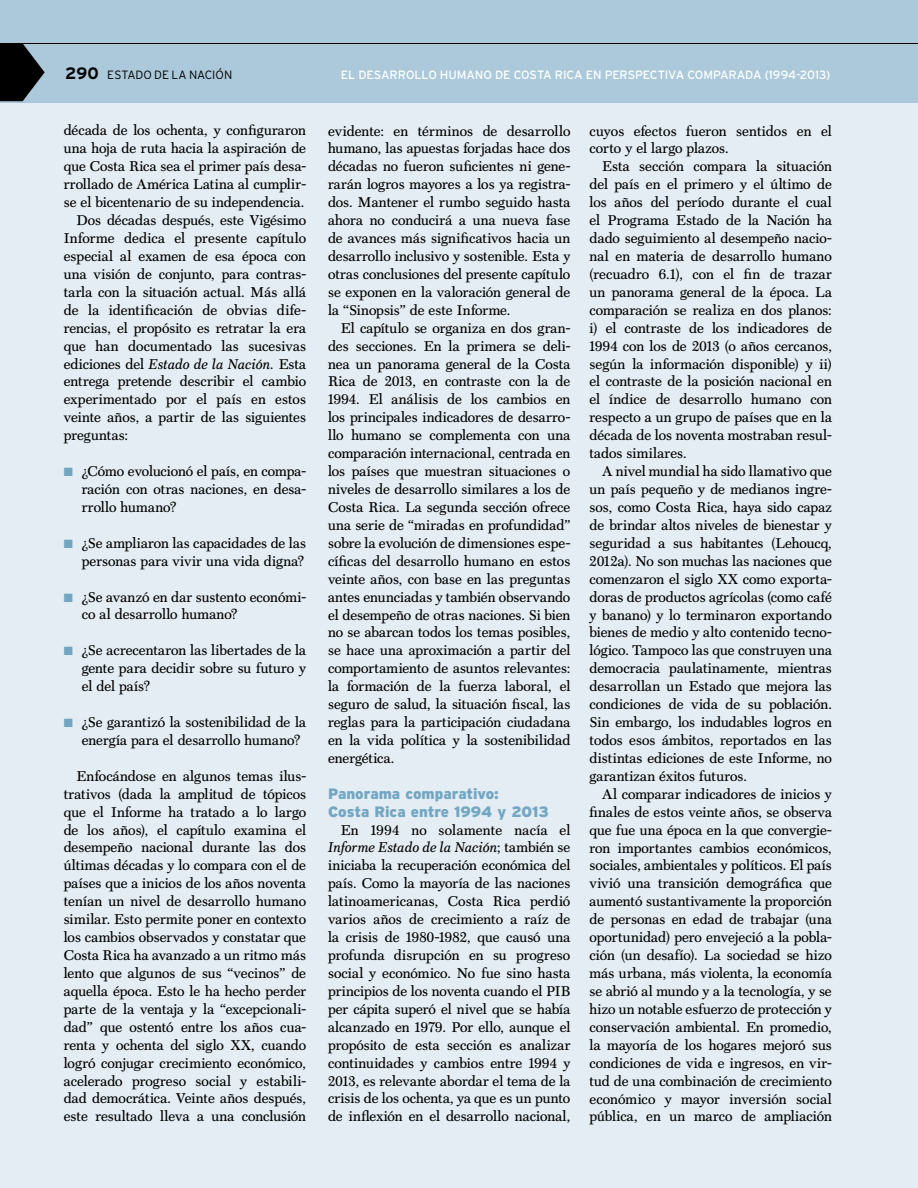
<style>
.page{position:relative;width:918px;height:1188px;background:#e3edf3}
.page>*{position:absolute;margin:0;border:0;box-sizing:border-box;transform-origin:0 0}
.t1{font:900 15px/17.9px "Interstate";letter-spacing:-.005em;color:#73a6c2}
.t2{font:14.25px/18px "Scotch Text";color:#000;text-align:justify}
.t3{font:italic 14.25px "Scotch Text";color:#000}
.t4{font:12px "Interstate";letter-spacing:-.01em;color:#fff}
.t5{font:300 12px "Interstate";letter-spacing:-.005em;color:#000}
.s1{font-weight:700;font-size:16.5px}
.s2{font-style:normal}
.s3{color:#73a6c2}
.s4{font-style:italic}
</style>
<div class="page">
<div style="left:0;top:0;width:918px;height:102px;background:#abc9da"></div>
<hr style="left:0;top:43px;width:918px;height:1px;background:#000">
<svg style="left:0;top:44px;width:45px;height:57px"></svg>
<p class="t5" style="left:65px;top:68px;width:168px"><span class="s1">290</span> ESTADO DE LA NACIÓN</p>
<p class="t4" style="left:341px;top:68px;width:491px">EL DESARROLLO HUMANO DE COSTA RICA EN PERSPECTIVA COMPARADA (1994-2013)</p>
<p class="t2" style="left:64px;top:122px;width:244px">década de los ochenta, y configuraron</p>
<p class="t2" style="left:64px;top:140px;width:244px">una hoja de ruta hacia la aspiración de</p>
<p class="t2" style="left:64px;top:157px;width:244px">que Costa Rica sea el primer país desa-</p>
<p class="t2" style="left:64px;top:175px;width:244px">rrollado de América Latina al cumplir-</p>
<p class="t2" style="left:64px;top:193px;width:242px">se el bicentenario de su independencia.</p>
<p class="t2" style="left:77px;top:211px;width:231px">Dos décadas después, este Vigésimo</p>
<p class="t2" style="left:64px;top:229px;width:244px">Informe dedica el presente capítulo</p>
<p class="t2" style="left:64px;top:247px;width:244px">especial al examen de esa época con</p>
<p class="t2" style="left:64px;top:265px;width:244px">una visión de conjunto, para contras-</p>
<p class="t2" style="left:64px;top:283px;width:244px">tarla con la situación actual. Más allá</p>
<p class="t2" style="left:64px;top:301px;width:244px">de la identificación de obvias dife-</p>
<p class="t2" style="left:64px;top:319px;width:244px">rencias, el propósito es retratar la era</p>
<p class="t2" style="left:64px;top:337px;width:244px">que han documentado las sucesivas</p>
<p class="t3" style="left:64px;top:355px;width:244px"><span class="s2">ediciones del</span> Estado de la Nación. <span class="s2">Esta</span></p>
<p class="t2" style="left:64px;top:373px;width:244px">entrega pretende describir el cambio</p>
<p class="t2" style="left:64px;top:391px;width:244px">experimentado por el país en estos</p>
<p class="t2" style="left:64px;top:408px;width:244px">veinte años, a partir de las siguientes</p>
<p class="t2" style="left:64px;top:426px;width:66px">preguntas:</p>
<p class="t2" style="left:82px;top:462px;width:226px;text-indent:-18px"><span class="s3">■</span> ¿Cómo evolucionó el país, en compa&shy;ración con otras naciones, en desa&shy;rrollo humano?</p>
<p class="t2" style="left:64px;top:534px;width:244px;text-align:right"><span class="s3">■</span> ¿Se ampliaron las capacidades de las personas para vivir una vida digna?</p>
<p class="t2" style="left:82px;top:588px;width:226px;text-indent:-18px"><span class="s3">■</span> ¿Se avanzó en dar sustento económi&shy;co al desarrollo humano?</p>
<p class="t2" style="left:82px;top:641px;width:226px;text-indent:-18px"><span class="s3">■</span> ¿Se acrecentaron las libertades de la gente para decidir sobre su futuro y el del país?</p>
<p class="t2" style="left:82px;top:713px;width:226px;text-indent:-18px"><span class="s3">■</span> ¿Se garantizó la sostenibilidad de la energía para el desarrollo humano?</p>
<p class="t2" style="left:64px;top:767px;width:244px;text-indent:13px">Enfocándose en algunos temas ilus&shy;trativos (dada la amplitud de tópicos que el Informe ha tratado a lo largo de los años), el capítulo examina el desempeño nacional durante las dos últimas décadas y lo compara con el de países que a inicios de los años noventa tenían un nivel de desarrollo humano similar. Esto permite poner en contexto los cambios observados y constatar que Costa Rica ha avanzado a un ritmo más lento que algunos de sus “vecinos” de aquella época. Esto le ha hecho perder parte de la ventaja y la “excepcionali&shy;dad” que ostentó entre los años cua&shy;renta y ochenta del siglo XX, cuando logró conjugar crecimiento económico, acelerado progreso social y estabili&shy;dad democrática. Veinte años después, este resultado lleva a una conclusión</p>
<p class="t2" style="left:328px;top:122px;width:244px">evidente: en términos de desarrollo humano, las apuestas forjadas hace dos décadas no fueron suficientes ni gene&shy;rarán logros mayores a los ya registra&shy;dos. Mantener el rumbo seguido hasta ahora no conducirá a una nueva fase de avances más significativos hacia un desarrollo inclusivo y sostenible. Esta y otras conclusiones del presente capítulo se exponen en la valoración general de la “Sinopsis” de este Informe.</p>
<p class="t2" style="left:328px;top:319px;width:244px;text-indent:13px">El capítulo se organiza en dos gran&shy;des secciones. En la primera se deli&shy;nea un panorama general de la Costa Rica de 2013, en contraste con la de 1994. El análisis de los cambios en los principales indicadores de desarro&shy;llo humano se complementa con una comparación internacional, centrada en los países que muestran situaciones o niveles de desarrollo similares a los de Costa Rica. La segunda sección ofrece una serie de “miradas en profundidad” sobre la evolución de dimensiones espe&shy;cíficas del desarrollo humano en estos veinte años, con base en las preguntas antes enunciadas y también observando el desempeño de otras naciones. Si bien no se abarcan todos los temas posibles, se hace una aproximación a partir del comportamiento de asuntos relevantes: la formación de la fuerza laboral, el seguro de salud, la situación fiscal, las reglas para la participación ciudadana en la vida política y la sostenibilidad energética.</p>
<p class="t1" style="left:328px;top:784px;width:222px">Panorama comparativo:<br>Costa Rica entre 1994 y 2013</p>
<p class="t2" style="left:328px;top:821px;width:244px;text-indent:13px">En 1994 no solamente nacía el <span class="s4">Informe Estado de la Nación</span>; también se iniciaba la recuperación económica del país. Como la mayoría de las naciones latinoamericanas, Costa Rica perdió varios años de crecimiento a raíz de la crisis de 1980-1982, que causó una profunda disrupción en su progreso social y económico. No fue sino hasta principios de los noventa cuando el PIB per cápita superó el nivel que se había alcanzado en 1979. Por ello, aunque el propósito de esta sección es analizar continuidades y cambios entre 1994 y 2013, es relevante abordar el tema de la crisis de los ochenta, ya que es un punto de inflexión en el desarrollo nacional,</p>
<p class="t2" style="left:590px;top:122px;width:244px">cuyos efectos fueron sentidos en el corto y el largo plazos.</p>
<p class="t2" style="left:590px;top:158px;width:244px;text-indent:13px">Esta sección compara la situación del país en el primero y el último de los años del período durante el cual el Programa Estado de la Nación ha dado seguimiento al desempeño nacio&shy;nal en materia de desarrollo humano (recuadro 6.1), con el fin de trazar un panorama general de la época. La comparación se realiza en dos planos: i) el contraste de los indicadores de 1994 con los de 2013 (o años cercanos, según la información disponible) y ii) el contraste de la posición nacional en el índice de desarrollo humano con respecto a un grupo de países que en la década de los noventa mostraban resul&shy;tados similares.</p>
<p class="t2" style="left:590px;top:462px;width:244px;text-indent:13px">A nivel mundial ha sido llamativo que un país pequeño y de medianos ingre&shy;sos, como Costa Rica, haya sido capaz de brindar altos niveles de bienestar y seguridad a sus habitantes (Lehoucq, 2012a). No son muchas las naciones que comenzaron el siglo XX como exporta&shy;doras de productos agrícolas (como café y banano) y lo terminaron exportando bienes de medio y alto contenido tecno&shy;lógico. Tampoco las que construyen una democracia paulatinamente, mientras desarrollan un Estado que mejora las condiciones de vida de su población.<br>Sin embargo, los indudables logros en todos esos ámbitos, reportados en las distintas ediciones de este Informe, no garantizan éxitos futuros.</p>
<p class="t2" style="left:590px;top:785px;width:244px;text-indent:13px">Al comparar indicadores de inicios y finales de estos veinte años, se observa que fue una época en la que convergie&shy;ron importantes cambios económicos, sociales, ambientales y políticos. El país vivió una transición demográfica que aumentó sustantivamente la proporción de personas en edad de trabajar (una oportunidad) pero envejeció a la pobla&shy;ción (un desafío). La sociedad se hizo más urbana, más violenta, la economía se abrió al mundo y a la tecnología, y se hizo un notable esfuerzo de protección y conservación ambiental. En promedio, la mayoría de los hogares mejoró sus condiciones de vida e ingresos, en vir&shy;tud de una combinación de crecimiento económico y mayor inversión social pública, en un marco de ampliación</p>
</div>
